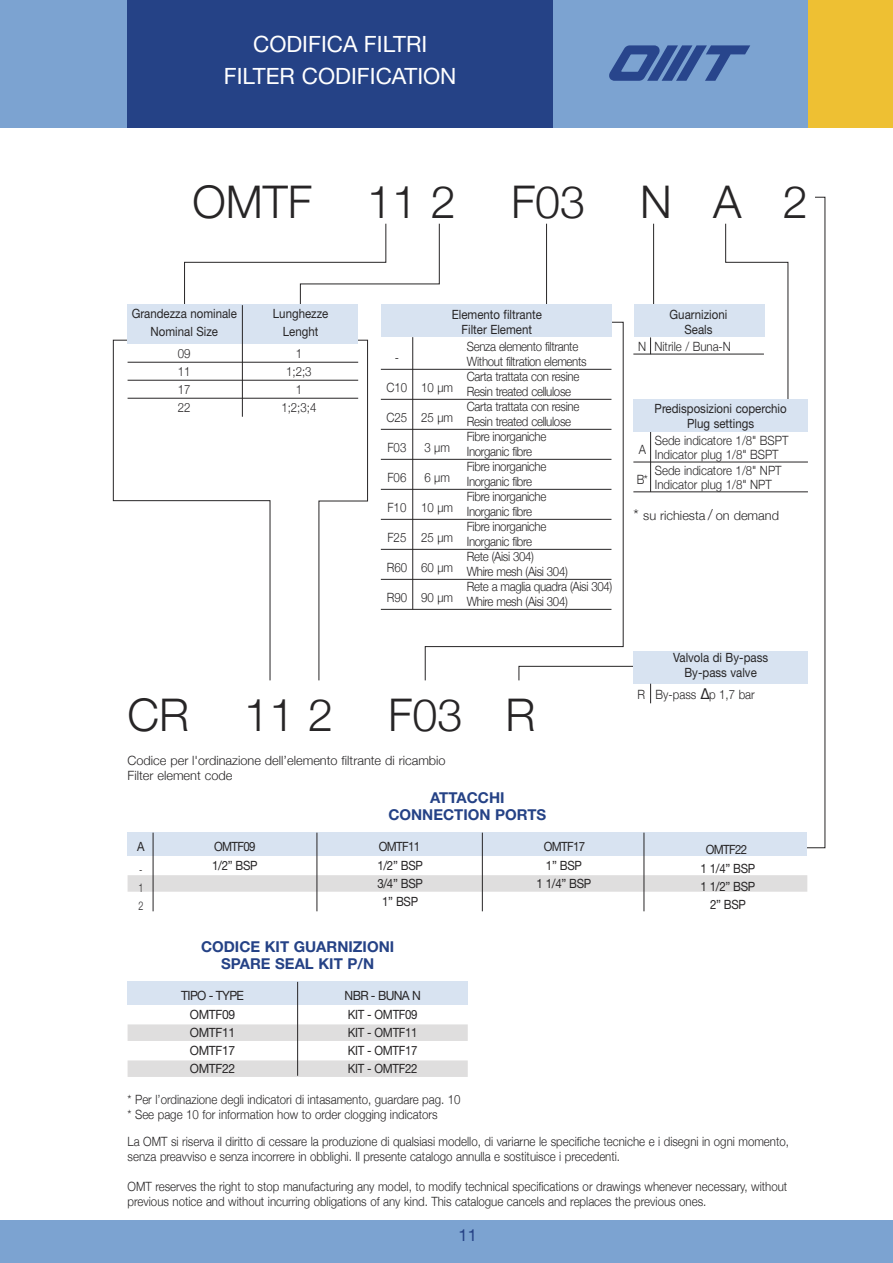
<style>
.page{position:relative;width:893px;height:1263px;background:#fff}
.page>*{position:absolute;margin:0;border:0;box-sizing:border-box;transform-origin:0 0}
.t1{font:300 45px "Helvetica Neue";color:#272526}
.t2{font:22.5px/32.5px "Helvetica Neue";color:#fff;text-align:center}
.t3{font:16.5px "Helvetica Neue";color:#254286}
.t4{font:700 15px/17.2px "Helvetica Neue";color:#254286;text-align:center}
.t5{font:300 12.75px/15px "Helvetica Neue";color:#272526;scale:.9 1}
.t6{font:300 12.75px/15px "Helvetica Neue";letter-spacing:-.03em;color:#272526;scale:.9 1}
.t7{font:12.75px/15px "Helvetica Neue";color:#272526;text-align:center;scale:.9 1}
.t8{font:300 12.75px/15px "Helvetica Neue";color:#272526}
.t9{font:12.75px/18px "Helvetica Neue";letter-spacing:-.03em;color:#272526;text-align:center;scale:.9 1}
.t10{font:12.75px/18px "Helvetica Neue";color:#272526;text-align:justify;scale:.95 1}
.t11{font:12.75px/19.5px "Helvetica Neue";letter-spacing:-.055em;color:#272526;text-align:center;scale:.95 1}
.t12{font:12.75px/19.5px "Helvetica Neue";letter-spacing:-.055em;color:#272526;scale:.9 1}
.t13{font:300 12px/18px "Helvetica Neue";color:#272526;text-align:justify;scale:.75 1}
.s1{font-size:15px}
.s2{font-family:"Helvetica";font-weight:400;font-size:15px}
</style>
<div class="page">
<div style="left:0;top:0;width:893px;height:128px;background:#7ca3d1"></div>
<svg style="left:609px;top:45px;width:141px;height:36px"></svg>
<div style="left:128px;top:0;width:425px;height:128px;background:#254286"></div>
<div style="left:808px;top:0;width:85px;height:128px;background:#eec033"></div>
<div style="left:0;top:1220px;width:893px;height:43px;background:#7ca3d1"></div>
<svg style="left:794px;top:197px;width:31px;height:651px"></svg>
<div style="left:128px;top:875px;width:679px;height:17px;background:#dfdede"></div>
<div style="left:128px;top:833px;width:679px;height:23px;background:#d8e3f1"></div>
<svg style="left:425px;top:322px;width:198px;height:359px"></svg>
<svg style="left:319px;top:340px;width:49px;height:341px"></svg>
<svg style="left:113px;top:340px;width:157px;height:341px"></svg>
<svg style="left:184px;top:223px;width:256px;height:81px"></svg>
<hr style="left:546px;top:224px;width:1px;height:80px;background:#272526">
<hr style="left:653px;top:224px;width:1px;height:80px;background:#272526">
<svg style="left:725px;top:223px;width:63px;height:176px"></svg>
<div style="left:128px;top:304px;width:230px;height:40px;background:#d8e3f1"></div>
<hr style="left:242px;top:305px;width:1px;height:112px;background:#272526">
<div style="left:381px;top:304px;width:231px;height:33px;background:#d8e3f1"></div>
<hr style="left:412px;top:337px;width:1px;height:272px;background:#272526">
<hr style="left:381px;top:369px;width:230px;height:1px;background:#272526">
<hr style="left:381px;top:399px;width:230px;height:1px;background:#272526">
<hr style="left:381px;top:429px;width:230px;height:1px;background:#272526">
<hr style="left:381px;top:459px;width:230px;height:1px;background:#272526">
<hr style="left:381px;top:489px;width:230px;height:1px;background:#272526">
<div style="left:634px;top:304px;width:130px;height:33px;background:#d8e3f1"></div>
<svg style="left:650px;top:337px;width:1px;height:17px"></svg>
<hr style="left:633px;top:354px;width:131px;height:1px;background:#272526">
<div style="left:634px;top:399px;width:174px;height:33px;background:#d8e3f1"></div>
<hr style="left:650px;top:432px;width:1px;height:60px;background:#272526">
<hr style="left:633px;top:462px;width:175px;height:1px;background:#272526">
<hr style="left:633px;top:492px;width:175px;height:1px;background:#272526">
<div style="left:634px;top:651px;width:174px;height:33px;background:#d8e3f1"></div>
<svg style="left:519px;top:666px;width:133px;height:37px"></svg>
<hr style="left:381px;top:519px;width:230px;height:1px;background:#272526">
<hr style="left:381px;top:549px;width:230px;height:1px;background:#272526">
<hr style="left:381px;top:579px;width:230px;height:1px;background:#272526">
<hr style="left:381px;top:609px;width:230px;height:1px;background:#272526">
<hr style="left:128px;top:362px;width:230px;height:1px;background:#272526">
<hr style="left:128px;top:380px;width:230px;height:1px;background:#272526">
<hr style="left:128px;top:398px;width:230px;height:1px;background:#272526">
<hr style="left:153px;top:833px;width:1px;height:78px;background:#272526">
<hr style="left:317px;top:833px;width:1px;height:78px;background:#272526">
<hr style="left:644px;top:833px;width:1px;height:78px;background:#272526">
<hr style="left:482px;top:833px;width:1px;height:78px;background:#272526">
<div style="left:128px;top:1024px;width:340px;height:17px;background:#dfdede"></div>
<div style="left:128px;top:1060px;width:340px;height:17px;background:#dfdede"></div>
<div style="left:128px;top:982px;width:340px;height:23px;background:#d8e3f1"></div>
<hr style="left:297px;top:982px;width:1px;height:94px;background:#272526">
<div style="left:633px;top:506px;width:186px;height:60px;background:#fff"></div>
<h2 class="t2" style="left:224px;top:29px;width:234px">CODIFICA FILTRI<br>FILTER CODIFICATION</h2>
<h1 class="t1" style="left:193px;top:174px;width:617px">OMTF 11 2 F03 N A 2</h1>
<p class="t7" style="left:132px;top:305px;width:118px;line-height:18.5px">Grandezza nominale<br>Nominal Size</p>
<p class="t7" style="left:273px;top:305px;width:63px;line-height:18.5px">Lunghezze<br>Lenght</p>
<p class="t5" style="left:178px;top:346px;width:16px">09</p>
<p class="t5" style="left:296px;top:346px;width:9px">1</p>
<p class="t5" style="left:178px;top:364px;width:16px">11</p>
<p class="t5" style="left:286px;top:364px;width:30px">1;2;3</p>
<p class="t5" style="left:178px;top:382px;width:16px">17</p>
<p class="t5" style="left:296px;top:382px;width:9px">1</p>
<p class="t5" style="left:178px;top:400px;width:16px">22</p>
<p class="t5" style="left:281px;top:400px;width:40px">1;2;3;4</p>
<p class="t5" style="left:395px;top:349px;width:6px">-</p>
<p class="t5" style="left:386px;top:379px;width:25px">C10</p>
<p class="t5" style="left:386px;top:409px;width:25px">C25</p>
<p class="t5" style="left:387px;top:439px;width:23px">F03</p>
<p class="t5" style="left:387px;top:469px;width:23px">F06</p>
<p class="t5" style="left:387px;top:499px;width:23px">F10</p>
<p class="t5" style="left:387px;top:529px;width:23px">F25</p>
<p class="t5" style="left:387px;top:559px;width:24px">R60</p>
<p class="t5" style="left:387px;top:589px;width:24px">R90</p>
<p class="t7" style="left:452px;top:308px;width:102px">Elemento filtrante<br>Filter Element</p>
<p class="t5" style="left:421px;top:379px;width:37px">10 µm</p>
<p class="t5" style="left:421px;top:409px;width:37px">25 µm</p>
<p class="t5" style="left:424px;top:439px;width:30px">3 µm</p>
<p class="t5" style="left:424px;top:469px;width:30px">6 µm</p>
<p class="t5" style="left:421px;top:499px;width:37px">10 µm</p>
<p class="t5" style="left:421px;top:529px;width:37px">25 µm</p>
<p class="t5" style="left:421px;top:559px;width:37px">60 µm</p>
<p class="t5" style="left:421px;top:589px;width:37px">90 µm</p>
<p class="t6" style="left:467px;top:338px;width:163px">Senza elemento filtrante<br>Without filtration elements<br>Carta trattata con resine<br>Resin treated cellulose<br>Carta trattata con resine<br>Resin treated cellulose<br>Fibre inorganiche<br>Inorganic fibre<br>Fibre inorganiche<br>Inorganic fibre<br>Fibre inorganiche<br>Inorganic fibre<br>Fibre inorganiche<br>Inorganic fibre<br>Rete (Aisi 304)<br>Whire mesh (Aisi 304)<br>Rete a maglia quadra (Aisi 304)<br>Whire mesh (Aisi 304)</p>
<h1 class="t1" style="left:128px;top:687px;width:410px">CR 11 2 F03 R</h1>
<p class="t8" style="left:128px;top:752px;width:320px">Codice per l'ordinazione dell’elemento filtrante di ricambio<br>Filter element code</p>
<p class="t4" style="left:388px;top:790px;width:159px">ATTACCHI<br>CONNECTION PORTS</p>
<p class="t7" style="left:670px;top:308px;width:66px">Guarnizioni<br>Seals</p>
<p class="t5" style="left:638px;top:339px;width:104px">N Nitrile / Buna-N</p>
<p class="t7" style="left:655px;top:403px;width:148px">Predisposizioni coperchio<br>Plug settings</p>
<p class="t5" style="left:655px;top:433px;width:150px;line-height:13.5px">Sede indicatore 1/8" BSPT<br>Indicator plug 1/8" BSPT</p>
<p class="t5" style="left:655px;top:463px;width:142px;line-height:13.5px">Sede indicatore 1/8" NPT<br>Indicator plug 1/8" NPT</p>
<p class="t5" style="left:639px;top:442px;width:10px">A</p>
<p class="t5" style="left:637px;top:472px;width:14px">B*</p>
<p class="t8" style="left:633px;top:508px;width:147px"><span class="s1">*</span> su richiesta <span class="s1">/</span> on demand</p>
<p class="t7" style="left:673px;top:651px;width:107px">Valvola di By-pass<br>By-pass valve</p>
<p class="t5" style="left:637px;top:687px;width:132px">R By-pass <span class="s2">∆</span>p 1,7 bar</p>
<p class="t7" style="left:137px;top:840px;width:10px">A</p>
<p class="t12" style="left:212px;top:837px;width:52px">OMTF09<br>1/2” BSP</p>
<p class="t13" style="left:138px;top:861px;width:8px">- 1<br>2</p>
<p class="t7" style="left:379px;top:840px;width:48px">OMTF11</p>
<p class="t7" style="left:544px;top:840px;width:48px">OMTF17</p>
<p class="t7" style="left:706px;top:843px;width:48px">OMTF22</p>
<p class="t9" style="left:377px;top:858px;width:52px">1/2” BSP<br>3/4” BSP<br>1” BSP</p>
<p class="t7" style="left:537px;top:858px;width:62px;line-height:18px">1” BSP<br>1 1/4” BSP</p>
<p class="t9" style="left:701px;top:861px;width:62px">1 1/4” BSP<br>1 1/2” BSP<br>2” BSP</p>
<p class="t4" style="left:201px;top:939px;width:195px">CODICE KIT GUARNIZIONI<br>SPARE SEAL KIT P/N</p>
<p class="t11" style="left:181px;top:987px;width:67px">TIPO - TYPE<br>OMTF09</p>
<p class="t10" style="left:190px;top:1025px;width:49px">OMTF11<br>OMTF17<br>OMTF22</p>
<p class="t10" style="left:345px;top:987px;width:82px">NBR - BUNA N</p>
<p class="t7" style="left:348px;top:1007px;width:79px;line-height:18px;text-align:justify">KIT - OMTF09<br>KIT - OMTF11<br>KIT - OMTF17<br>KIT - OMTF22</p>
<p class="t5" style="left:128px;top:1091px;width:372px">* Per l’ordinazione degli indicatori di intasamento, guardare pag. 10 * See page 10 for information how to order clogging indicators</p>
<p class="t5" style="left:128px;top:1134px;width:736px">La OMT si riserva il diritto di cessare la produzione di qualsiasi modello, di variarne le specifiche tecniche e i disegni in ogni momento, senza preavviso e senza incorrere in obblighi. Il presente catalogo annulla e sostituisce i precedenti.</p>
<p class="t5" style="left:128px;top:1179px;width:735px">OMT reserves the right to stop manufacturing any model, to modify technical specifications or drawings whenever necessary, without previous notice and without incurring obligations of any kind. This catalogue cancels and replaces the previous ones.</p>
<p class="t3" style="left:459px;top:1229px;width:20px">11</p>
</div>
